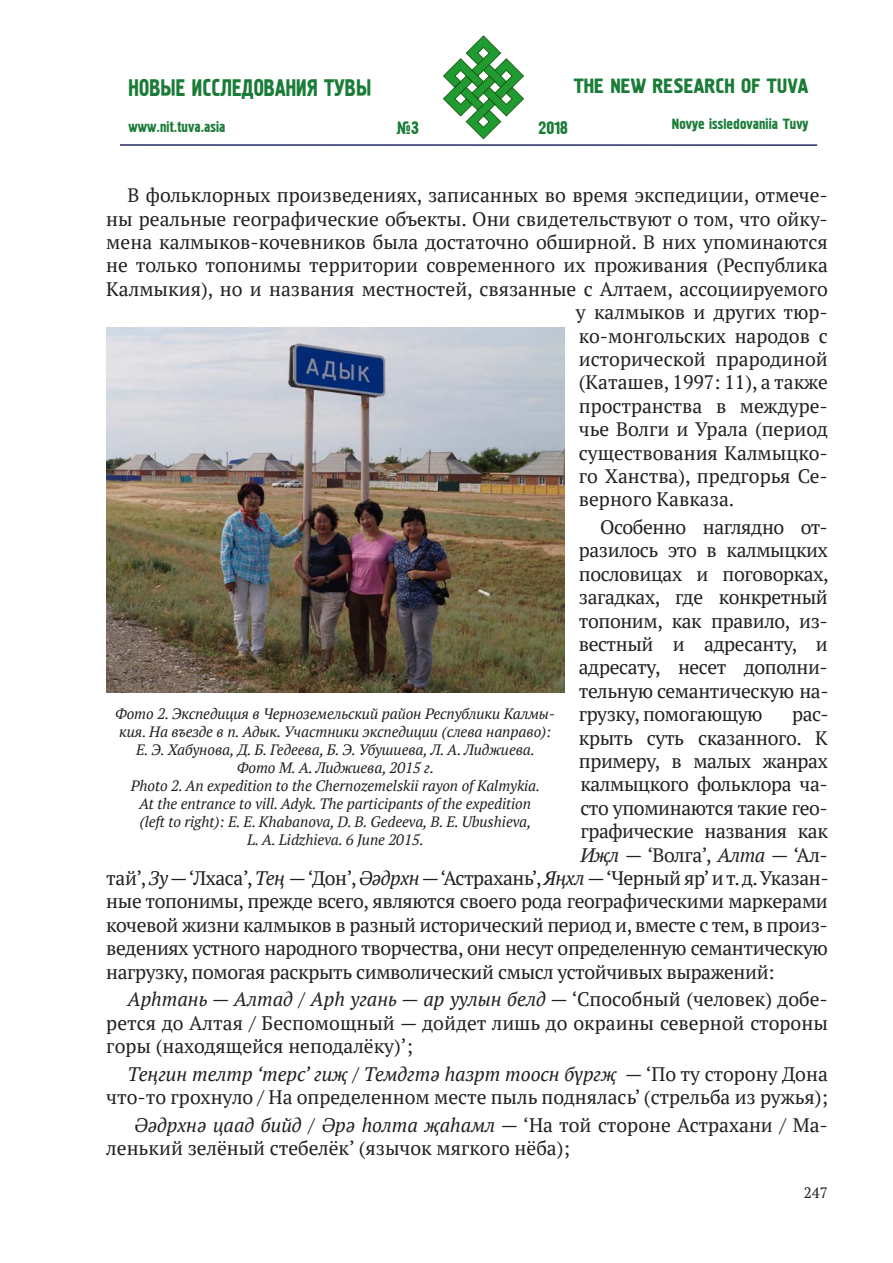
<style>
.page{position:relative;width:893px;height:1263px;background:#fff}
.page>*{position:absolute;margin:0;border:0;box-sizing:border-box;transform-origin:0 0}
.t1{font:24.3px "Pollock 1 CTT";color:#1b7c38;scale:.86 1}
.t2{font:21px "Pollock 1 CTT";color:#1b7c38}
.t3{font:19.5px/23.4px "PT Serif";letter-spacing:-.01em;color:#231f20;text-align:justify}
.t4{font:18px "Pollock 1 CTT";color:#1b7c38}
.t5{font:italic 15px/18px "PT Serif";letter-spacing:-.005em;color:#231f20;text-align:center}
.t6{font:15px "Pollock 1 CTT";color:#1b7c38}
.t7{font:15px "PT Serif";color:#231f20}
.s1{font-style:italic}
</style>
<div class="page">
<hr style="left:120px;top:144px;width:697px;height:2px;background:#232965">
<svg style="left:126px;top:144px;width:247px;height:2px"></svg>
<svg style="left:443px;top:35px;width:81px;height:105px"></svg>
<img style="left:106px;top:327px;width:458px;height:365px">
<p class="t1" style="left:129px;top:74px;width:284px">НОВЫЕ ИССЛЕДОВАНИЯ ТУВЫ</p>
<p class="t6" style="left:129px;top:119px;width:98px">www.nit.tuva.asia</p>
<p class="t4" style="left:396px;top:118px;width:24px">№3</p>
<p class="t2" style="left:574px;top:74px;width:236px">THE NEW RESEARCH OF TUVA</p>
<p class="t6" style="left:672px;top:116px;width:138px">Novye issledovaniia Tuvy</p>
<p class="t4" style="left:538px;top:118px;width:31px">2018</p>
<p class="t3" style="left:128px;top:183px;width:702px">В фольклорных произведениях, записанных во время экспедиции, отмече-</p>
<p class="t3" style="left:106px;top:207px;width:723px">ны реальные географические объекты. Они свидетельствуют о том, что ойку-</p>
<p class="t3" style="left:106px;top:230px;width:723px">мена калмыков-кочевников была достаточно обширной. В них упоминаются</p>
<p class="t3" style="left:106px;top:253px;width:723px">не только топонимы территории современного их проживания (Республика</p>
<p class="t3" style="left:106px;top:277px;width:723px">Калмыкия), но и названия местностей, связанные с Алтаем, ассоциируемого</p>
<p class="t3" style="left:576px;top:300px;width:254px">у калмыков и других тюр-</p>
<p class="t3" style="left:579px;top:324px;width:250px">ко-монгольских народов с</p>
<p class="t3" style="left:579px;top:347px;width:250px">исторической прародиной</p>
<p class="t3" style="left:579px;top:370px;width:250px">(Каташев, 1997: 11), а также</p>
<p class="t3" style="left:579px;top:394px;width:251px">пространства в междуре-</p>
<p class="t3" style="left:579px;top:417px;width:250px">чье Волги и Урала (период</p>
<p class="t3" style="left:579px;top:441px;width:250px">существования Калмыцко-</p>
<p class="t3" style="left:579px;top:464px;width:251px">го Ханства), предгорья Се-</p>
<p class="t3" style="left:579px;top:487px;width:157px">верного Кавказа.</p>
<p class="t3" style="left:579px;top:515px;width:251px;text-indent:21px">Особенно наглядно от&shy;разилось это в калмыцких пословицах и поговорках, загадках, где конкретный топоним, как правило, из&shy;вестный и адресанту, и адресату, несет дополни&shy;тельную семантическую на&shy;грузку, помогающую</p>
<p class="t5" style="left:115px;top:705px;width:442px">Фото 2. Экспедиция в Черноземельский район Республики Калмы&shy;кия. На въезде в п. Адык. Участники экспедиции (слева направо):<br>Е. Э. Хабунова, Д. Б. Гедеева, Б. Э. Убушиева, Л. А. Лиджиева.<br>Фото М. А. Лиджиева, 2015 г.<br>Photo 2. An expedition to the Chernozemelskii rayon of Kalmykia.<br>At the entrance to vill. Adyk. The participants of the expedition<br>(left to right): E. E. Khabanova, D. B. Gedeeva, B. E. Ubushieva,<br>L. A. Lidzhieva. 6 June 2015.</p>
<p class="t3" style="left:792px;top:702px;width:38px">рас-</p>
<p class="t3" style="left:579px;top:726px;width:251px">крыть суть сказанного. К</p>
<p class="t3" style="left:579px;top:749px;width:251px">примеру, в малых жанрах</p>
<p class="t3" style="left:580px;top:773px;width:249px">калмыцкого фольклора ча-</p>
<p class="t3" style="left:580px;top:796px;width:249px">сто упоминаются такие гео-</p>
<p class="t3" style="left:580px;top:819px;width:249px">графические названия как</p>
<p class="t3" style="left:580px;top:843px;width:249px"><span class="s1">Иҗл</span> — ‘Волга’, <span class="s1">Алта</span> — ‘Ал-</p>
<p class="t3" style="left:106px;top:866px;width:724px">тай’, <span class="s1">Зу</span> — ‘Лхаса’, <span class="s1">Тең</span> — ‘Дон’, <span class="s1">Әәдрхн</span> — ‘Астрахань’, <span class="s1">Яңхл</span> — ‘Черный яр’ и т. д. Указан-</p>
<p class="t3" style="left:106px;top:890px;width:723px">ные топонимы, прежде всего, являются своего рода географическими маркерами</p>
<p class="t3" style="left:106px;top:913px;width:723px">кочевой жизни калмыков в разный исторический период и, вместе с тем, в произ-</p>
<p class="t3" style="left:106px;top:936px;width:723px">ведениях устного народного творчества, они несут определенную семантическую</p>
<p class="t3" style="left:106px;top:960px;width:670px">нагрузку, помогая раскрыть символический смысл устойчивых выражений:</p>
<p class="t3" style="left:106px;top:987px;width:723px;text-indent:21px"><span class="s1">Арһтань — Алтад / Арһ угань — ар уулын белд</span> — ‘Способный (человек) добе&shy;рется до Алтая / Беспомощный — дойдет лишь до окраины северной стороны горы (находящейся неподалёку)’;</p>
<p class="t3" style="left:106px;top:1062px;width:723px;text-align:right"><span class="s1">Теңгин телтр ‘терс’ гиҗ / Темдгтә һазрт тоосн бүргҗ</span> — ‘По ту сторону Дона что-то грохнуло / На определенном месте пыль поднялась’ (стрельба из ружья);</p>
<p class="t3" style="left:106px;top:1113px;width:723px;text-indent:28px"><span class="s1">Әәдрхнә цаад бийд / Әрә һолта җаһамл</span> — ‘На той стороне Астрахани / Ма&shy;ленький зелёный стебелёк’ (язычок мягкого нёба);</p>
<p class="t7" style="left:804px;top:1183px;width:25px">247</p>
</div>
